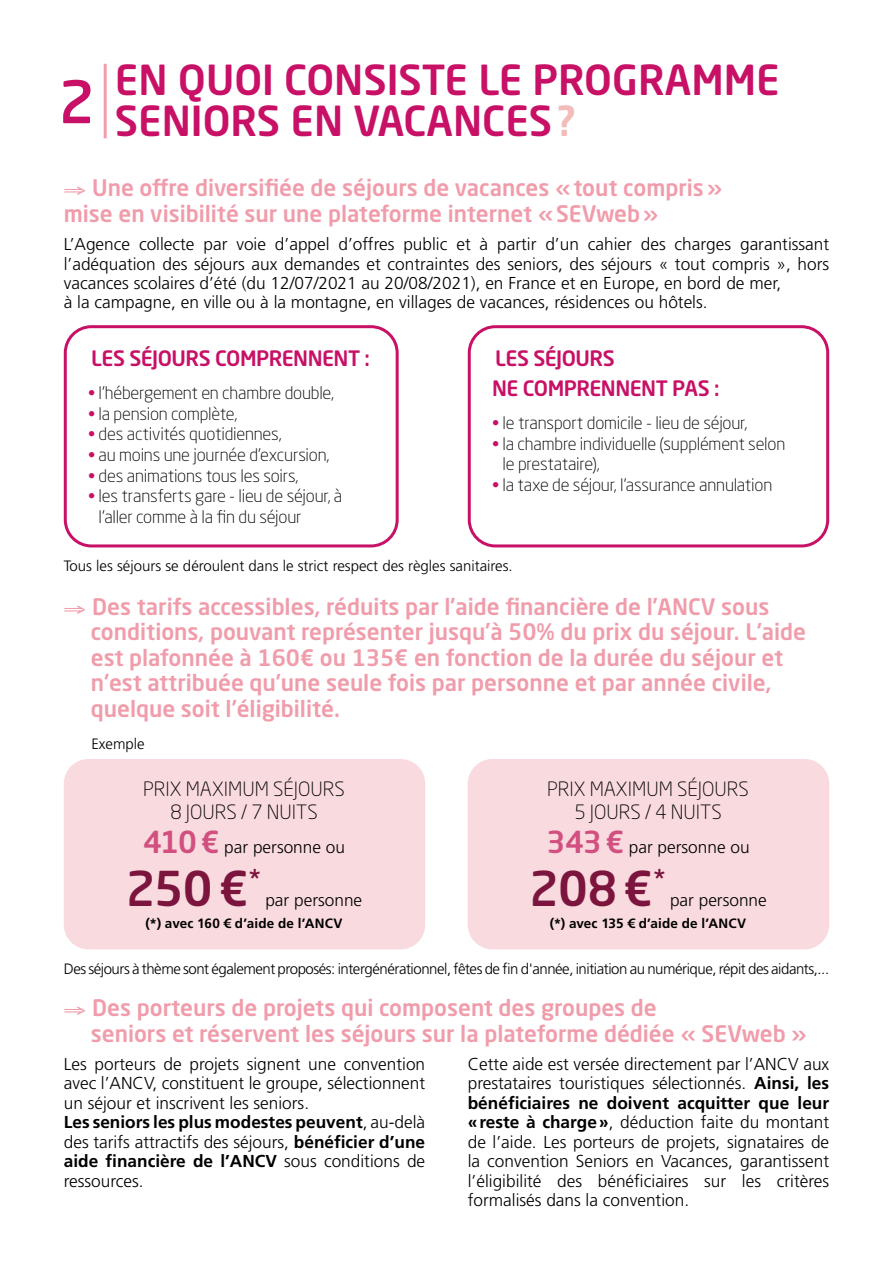
<style>
.page{position:relative;width:893px;height:1263px;background:#fff}
.page>*{position:absolute;margin:0;border:0;box-sizing:border-box;transform-origin:0 0}
.t1{font:500 57.9px "Neo Sans Std";color:#c71066}
.t2{font:500 47.4px "Neo Sans Std";letter-spacing:-.02em;color:#7c153e}
.t3{font:500 40.95px/41px "Neo Sans Std";color:#c71066}
.t4{font:500 22.5px/25.5px "Neo Sans Std";color:#f09caa}
.t5{font:500 21px/30px "Neo Sans Std";letter-spacing:-.025em;color:#c71066}
.t6{font:300 19.5px/23.4px "Neo Sans Std";color:#000;text-align:center}
.t7{font:300 17.25px/19.5px "Frutiger LT Std";color:#000}
.t8{font:300 17.25px/20.7px "Neo Sans Std";letter-spacing:-.015em;color:#000}
.t9{font:300 15px "Frutiger LT Std";letter-spacing:-.03em;color:#000}
.t10{font:300 15px "Frutiger LT Std";color:#000}
.t11{font:700 13.5px "Frutiger LT Std";letter-spacing:.01em;color:#000}
.s1{color:#f4bbbb}
.s2{color:#c71066}
.s3{font-family:"Neo Sans Std";font-weight:500;font-size:30px;color:#d15080}
.s4{font-weight:700}
</style>
<div class="page">
<div style="left:64px;top:759px;width:361px;height:190px;background:#f9dade;border-radius:25px"></div>
<div style="left:468px;top:759px;width:361px;height:190px;background:#f9dade;border-radius:25px"></div>
<div style="left:64px;top:325px;width:335px;height:222px;border:3px solid #c71066;border-radius:26px"></div>
<div style="left:468px;top:325px;width:361px;height:222px;border:3px solid #c71066;border-radius:26px"></div>
<hr style="left:104px;top:64px;width:3px;height:74px;background:#f09caa">
<h1 class="t1" style="left:58px;top:65px;width:38px">2</h1>
<h3 class="t3" style="left:115px;top:59px;width:666px">EN QUOI CONSISTE LE PROGRAMME<br>SENIORS EN VACANCES<span class="s1">?</span></h3>
<h3 class="t4" style="left:64px;top:175px;width:660px">⇒ Une offre diversifiée de séjours de vacances «tout compris» mise en visibilité sur une plateforme internet «SEVweb»</h3>
<p class="t7" style="left:64px;top:235px;width:767px">L’Agence collecte par voie d’appel d’offres public et à partir d’un cahier des charges garantissant l’adéquation des séjours aux demandes et contraintes des seniors, des séjours « tout compris », hors vacances scolaires d’été (du 12/07/2021 au 20/08/2021), en France et en Europe, en bord de mer,<br>à la campagne, en ville ou à la montagne, en villages de vacances, résidences ou hôtels.</p>
<p class="t5" style="left:91px;top:342px;width:280px">LES SÉJOURS COMPRENNENT :</p>
<p class="t8" style="left:88px;top:382px;width:248px"><span class="s2">•</span> l’hébergement en chambre double,</p>
<p class="t8" style="left:88px;top:403px;width:151px"><span class="s2">•</span> la pension complète,</p>
<p class="t8" style="left:88px;top:424px;width:195px"><span class="s2">•</span> des activités quotidiennes,</p>
<p class="t8" style="left:88px;top:444px;width:243px"><span class="s2">•</span> au moins une journée d’excursion,</p>
<p class="t8" style="left:88px;top:465px;width:212px"><span class="s2">•</span> des animations tous les soirs,</p>
<p class="t8" style="left:99px;top:486px;width:245px;text-indent:-11px"><span class="s2">•</span> les transferts gare - lieu de séjour, à l’aller comme à la fin du séjour</p>
<p class="t5" style="left:492px;top:342px;width:229px">LES SÉJOURS<br>NE COMPRENNENT PAS :</p>
<p class="t8" style="left:492px;top:412px;width:257px"><span class="s2">•</span> le transport domicile - lieu de séjour,</p>
<p class="t8" style="left:503px;top:433px;width:284px;text-indent:-11px"><span class="s2">•</span> la chambre individuelle (supplément selon le prestataire),</p>
<p class="t8" style="left:492px;top:474px;width:282px"><span class="s2">•</span> la taxe de séjour, l’assurance annulation</p>
<p class="t10" style="left:64px;top:557px;width:450px">Tous les séjours se déroulent dans le strict respect des règles sanitaires.</p>
<p class="t4" style="left:91px;top:593px;width:717px;text-indent:-27px">⇒ Des tarifs accessibles, réduits par l’aide financière de l’ANCV sous conditions, pouvant représenter jusqu’à 50% du prix du séjour. L’aide est plafonnée à 160€ ou 135€ en fonction de la durée du séjour et n'est attribuée qu'une seule fois par personne et par année civile, quelque soit l'éligibilité.</p>
<p class="t10" style="left:91px;top:735px;width:55px">Exemple</p>
<p class="t6" style="left:143px;top:777px;width:203px">PRIX MAXIMUM SÉJOURS<br>8 JOURS / 7 NUITS</p>
<p class="t7" style="left:143px;top:837px;width:204px"><span class="s3">410€</span> par personne ou</p>
<h2 class="t2" style="left:126px;top:859px;width:136px">250€<sup>*</sup></h2>
<p class="t7" style="left:265px;top:891px;width:98px">par personne</p>
<p class="t11" style="left:146px;top:915px;width:198px">(*) avec 160 € d’aide de l’ANCV</p>
<p class="t6" style="left:547px;top:777px;width:203px">PRIX MAXIMUM SÉJOURS<br>5 JOURS / 4 NUITS</p>
<p class="t7" style="left:546px;top:837px;width:205px"><span class="s3">343€</span> par personne ou</p>
<h2 class="t2" style="left:529px;top:859px;width:138px">208€<sup>*</sup></h2>
<p class="t7" style="left:670px;top:891px;width:98px">par personne</p>
<p class="t11" style="left:550px;top:915px;width:198px">(*) avec 135 € d’aide de l’ANCV</p>
<p class="t9" style="left:64px;top:961px;width:767px">Des séjours à thème sont également proposés: intergénérationnel, fêtes de fin d'année, initiation au numérique, répit des aidants,...</p>
<h3 class="t4" style="left:91px;top:995px;width:717px;text-indent:-27px">⇒ Des porteurs de projets qui composent des groupes de<br>seniors et réservent les séjours sur la plateforme dédiée « SEVweb »</h3>
<p class="t7" style="left:64px;top:1054px;width:363px">Les porteurs de projets signent une convention avec l’ANCV, constituent le groupe, sélectionnent un séjour et inscrivent les seniors.<br><span class="s4">Les seniors les plus modestes peuvent</span>, au-delà des tarifs attractifs des séjours, <span class="s4">bénéficier d’une aide financière de l’ANCV</span> sous conditions de ressources.</p>
<p class="t7" style="left:468px;top:1054px;width:363px;text-align:justify">Cette aide est versée directement par l’ANCV aux prestataires touristiques sélectionnés. <span class="s4">Ainsi, les bénéficiaires ne doivent acquitter que leur «reste à charge»</span>, déduction faite du montant de l’aide. Les porteurs de projets, signataires de la convention Seniors en Vacances, garantissent l’éligibilité des bénéficiaires sur les critères formalisés dans la convention.</p>
</div>
